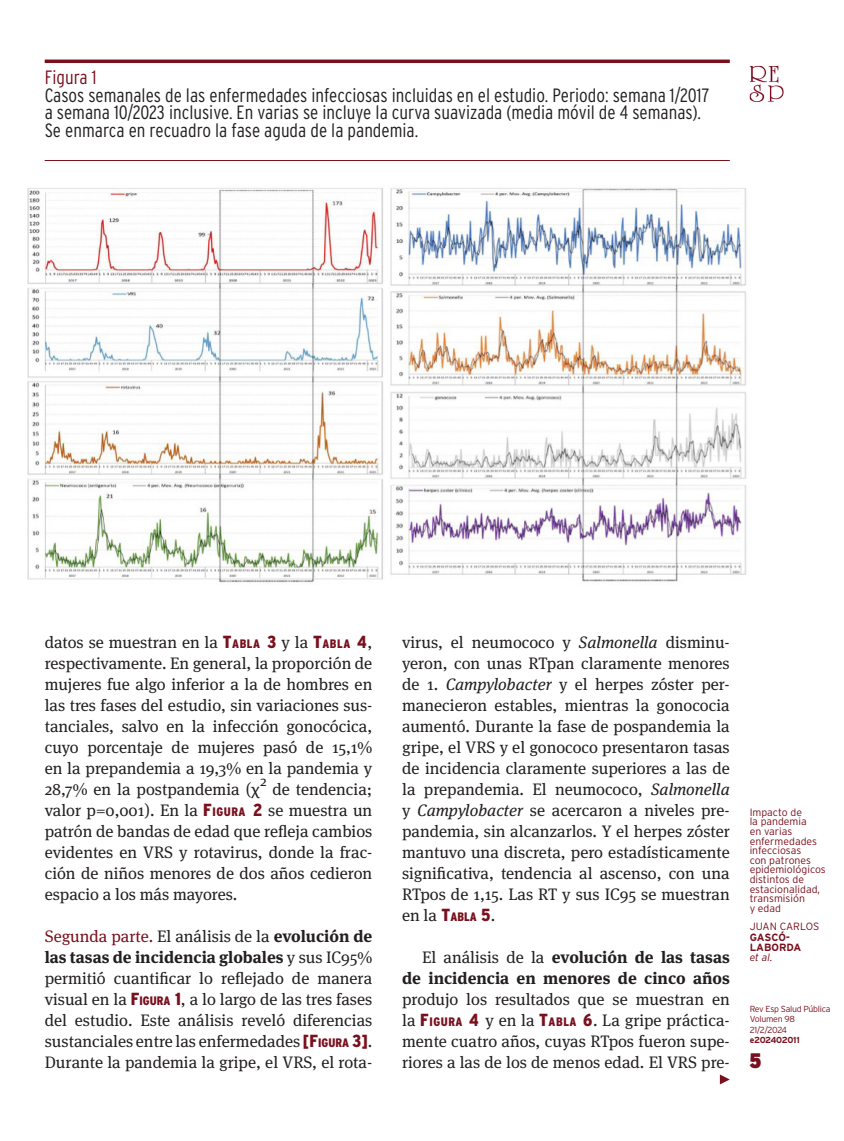
<style>
.page{position:relative;width:844px;height:1141px;background:#fff}
.page>*{position:absolute;margin:0;border:0;box-sizing:border-box;transform-origin:0 0}
.t1{font:900 21px "Interstate Condensed";color:#79101e}
.t2{font:300 19.25px/17.5px "Interstate Condensed";color:#231f20}
.t3{font:300 19.25px "Interstate Condensed";color:#79101e}
.t4{font:16.62px/21px "Meta Serif Pro";color:#231f20;text-align:justify}
.t5{font:700 16.62px/21px "Meta Serif Pro";color:#231f20;text-align:right}
.t6{font:14.35px "Meta Serif Pro";color:#231f20}
.t7{font:300 10.5px/9.6px "Interstate";color:#79101e}
.t8{font:700 10.5px/10px "Interstate";color:#79101e}
.t9{font:italic 300 10.5px "Interstate";color:#79101e}
.t10{font:300 8.75px/10.5px "Interstate";letter-spacing:-.03em;color:#79101e}
.t11{font:700 8.75px "Interstate";letter-spacing:-.05em;color:#79101e}
.s1{font-family:"Interstate Condensed";font-weight:900;font-size:17.5px;color:#79101e}
.s2{font-family:"Interstate Condensed";font-weight:900;font-size:12.25px;color:#79101e}
.s3{color:#79101e}
.s4{font-weight:700}
.s5{font-style:italic}
.s6{font-weight:400}
</style>
<div class="page">
<img style="left:749px;top:66px;width:34px;height:36px">
<svg style="left:719px;top:1074px;width:10px;height:10px"></svg>
<hr style="left:45px;top:60px;width:684px;height:3px;background:#79101e">
<hr style="left:45px;top:160px;width:684px;height:1px;background:#79101e">
<img style="left:27px;top:187px;width:356px;height:396px">
<img style="left:390px;top:188px;width:357px;height:394px">
<p class="t3" style="left:45px;top:67px;width:53px">Figura 1</p>
<p class="t2" style="left:45px;top:86px;width:666px">Casos semanales de las enfermedades infecciosas incluidas en el estudio. Periodo: semana 1/2017 a semana 10/2023 inclusive. En varias se incluye la curva suavizada (media móvil de 4 semanas).<br>Se enmarca en recuadro la fase aguda de la pandemia.</p>
<p class="t4" style="left:45px;top:630px;width:329px">datos se muestran en la <span class="s1">T</span><span class="s2">ABLA</span> <span class="s1">3</span> y la <span class="s1">T</span><span class="s2">ABLA</span> <span class="s1">4</span>, respectivamente. En general, la proporción de mujeres fue algo inferior a la de hombres en las tres fases del estudio, sin variaciones sus&shy;tanciales, salvo en la infección gonocócica, cuyo porcentaje de mujeres pasó de 15,1% en la prepandemia a 19,3% en la pandemia y 28,7% en la postpandemia (χ</p>
<p class="t6" style="left:260px;top:771px;width:8px">2</p>
<p class="t4" style="left:45px;top:777px;width:329px;text-indent:228px">de tendencia; valor p=0,001). En la <span class="s1">F</span><span class="s2">IGURA</span> <span class="s1">2</span> se muestra un patrón de bandas de edad que refleja cambios evidentes en VRS y rotavirus, donde la frac&shy;ción de niños menores de dos años cedieron espacio a los más mayores.</p>
<p class="t4" style="left:45px;top:924px;width:329px"><span class="s3">Segunda parte.</span> El análisis de la <span class="s4">evolución de las tasas de incidencia globales</span> y sus IC95% permitió cuantificar lo reflejado de manera visual en la <span class="s1">F</span><span class="s2">IGURA</span> <span class="s1">1</span>, a lo largo de las tres fases del estudio. Este análisis reveló diferencias sustanciales entre las enfermedades <span class="s1">[F</span><span class="s2">IGURA</span> <span class="s1">3]</span>.<br>Durante la pandemia la gripe, el VRS, el rota-</p>
<p class="t4" style="left:402px;top:630px;width:329px">virus, el neumococo y <span class="s5">Salmonella</span> disminu&shy;yeron, con unas RTpan claramente menores de 1. <span class="s5">Campylobacter</span> y el herpes zóster per&shy;manecieron estables, mientras la gonococia aumentó. Durante la fase de pospandemia la gripe, el VRS y el gonococo presentaron tasas de incidencia claramente superiores a las de la prepandemia. El neumococo, <span class="s5">Salmonella </span>y <span class="s5">Campylobacter</span> se acercaron a niveles pre&shy;pandemia, sin alcanzarlos. Y el herpes zóster mantuvo una discreta, pero estadísticamente significativa, tendencia al ascenso, con una RTpos de 1,15. Las RT y sus IC95 se muestran en la <span class="s1">T</span><span class="s2">ABLA</span> <span class="s1">5</span>.</p>
<p class="t5" style="left:402px;top:945px;width:329px"><span class="s6">El análisis de la</span> evolución de las tasas de incidencia en menores de cinco años</p>
<p class="t4" style="left:402px;top:987px;width:329px">produjo los resultados que se muestran en la <span class="s1">F</span><span class="s2">IGURA</span> <span class="s1">4</span> y en la <span class="s1">T</span><span class="s2">ABLA</span> <span class="s1">6</span>. La gripe práctica&shy;mente cuatro años, cuyas RTpos fueron supe&shy;riores a las de los de menos edad. El VRS pre-</p>
<p class="t7" style="left:749px;top:807px;width:78px">Impacto de<br>la pandemia<br>en varias enfermedades infecciosas<br>con patrones epidemiológicos distintos de estacionalidad, transmisión<br>y edad</p>
<p class="t7" style="left:749px;top:921px;width:71px">JUAN CARLOS</p>
<p class="t8" style="left:749px;top:933px;width:53px">GASCÓ-<br>LABORDA</p>
<p class="t9" style="left:749px;top:952px;width:24px">et al.</p>
<p class="t10" style="left:749px;top:1003px;width:82px">Rev Esp Salud Pública<br>Volumen 98<br>21/2/2024</p>
<p class="t11" style="left:749px;top:1035px;width:52px">e202402011</p>
<p class="t1" style="left:749px;top:1048px;width:13px">5</p>
</div>
